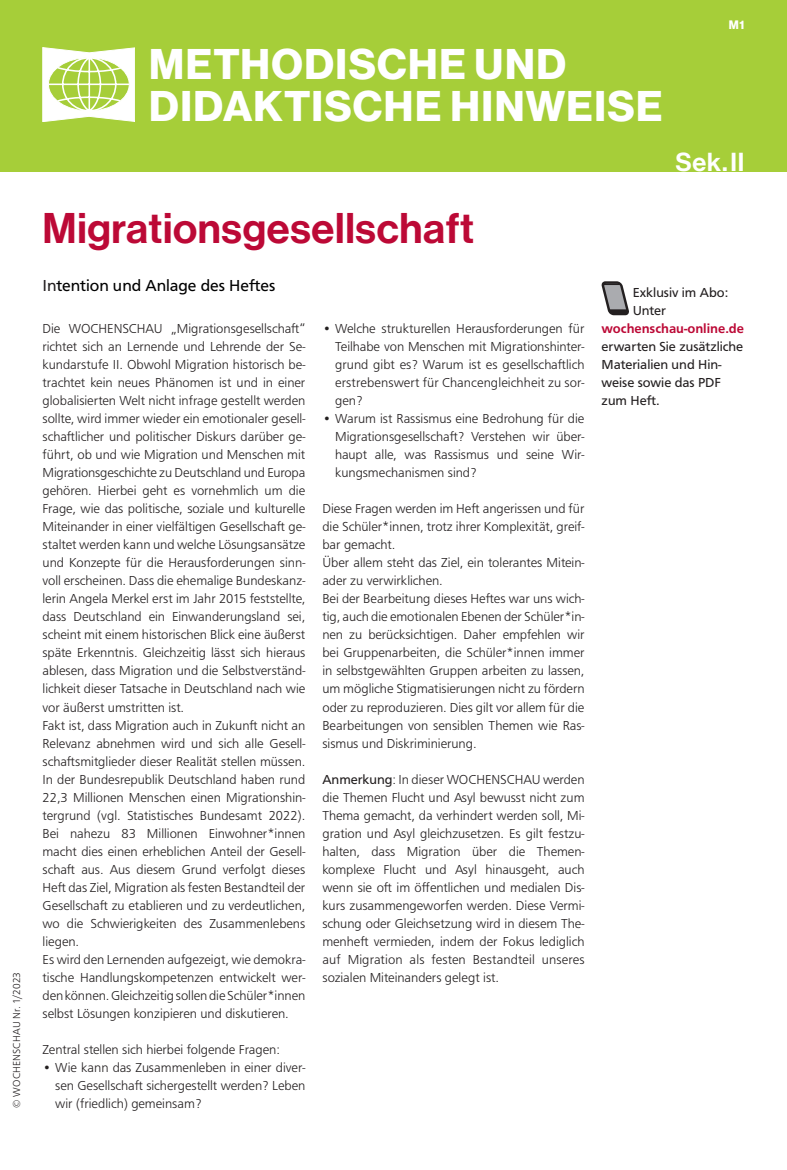
<style>
.page{position:relative;width:787px;height:1170px;background:#fff}
.page>*{position:absolute;margin:0;border:0;box-sizing:border-box;transform-origin:0 0}
.Methodische_und_did{font:42px "N Haas Grotesk DS Std 75 Bd";letter-spacing:.035em;color:#fff}
.Head_1{font:42px "N Haas Grotesk DS Std 65 Md";letter-spacing:.015em;color:#bc0936}
.Head_3{font:25.5px "N Haas Grotesk DS Std 65 Md";color:#fff}
.Head_2_1-zeilig{font:16.5px "Front Page Pro";color:#000001}
.FT{font:300 13.5px/18px "Front Page Pro";color:#231f20;text-align:justify}
.Marginalie{font:13.5px/18px "Front Page Pro";color:#231f20}
.Marginalie-2{font:500 13.5px "Front Page Pro";color:#bc0936}
.Kolumnenziffern{font:12px "N Haas Grotesk DS Std 75 Bd";color:#fff}
.Bundsteg{font:300 10.5px "Front Page Pro";letter-spacing:.015em;color:#231f20}
.s1{color:#231f20}
.s2{font-weight:400}
</style>
<div class="page">
<div style="left:0;top:0;width:787px;height:171px;background:#a6ce39"></div>
<svg style="left:43px;top:47px;width:92px;height:75px"></svg>
<svg style="left:601px;top:281px;width:28px;height:35px"></svg>
<svg style="left:609px;top:309px;width:18px;height:4px"></svg>
<p class="Bundsteg" style="left:9px;top:1107px;width:137px;rotate:-90deg">© WOCHENSCHAU Nr. 1/2023</p>
<p class="Methodische_und_did" style="left:149px;top:40px;width:418px">METHODISCHE UND</p>
<p class="Methodische_und_did" style="left:149px;top:82px;width:515px">DIDAKTISCHE HINWEISE</p>
<p class="Kolumnenziffern" style="left:729px;top:18px;width:17px">M1</p>
<p class="Head_3" style="left:675px;top:147px;width:70px">Sek. II</p>
<p class="Head_1" style="left:43px;top:204px;width:433px">Migrationsgesellschaft</p>
<p class="Head_2_1-zeilig" style="left:43px;top:273px;width:234px"><span class="s1">In</span>tention und Anlage des Heftes</p>
<p class="FT" style="left:43px;top:319px;width:264px">Die WOCHENSCHAU „Migrationsgesellschaft“ richtet sich an Lernende und Lehrende der Se&shy;kundarstufe II. Obwohl Migration historisch be&shy;trachtet kein neues Phänomen ist und in einer globalisierten Welt nicht infrage gestellt werden sollte, wird immer wieder ein emotionaler gesell&shy;schaftlicher und politischer Diskurs darüber ge&shy;führt, ob und wie Migration und Menschen mit Migrationsgeschichte zu Deutschland und Europa gehören. Hierbei geht es vornehmlich um die Frage, wie das politische, soziale und kulturelle Miteinander in einer vielfältigen Gesellschaft ge&shy;staltet werden kann und welche Lösungsansätze und Konzepte für die Herausforderungen sinn&shy;voll erscheinen. Dass die ehemalige Bundeskanz&shy;lerin Angela Merkel erst im Jahr 2015 feststellte, dass Deutschland ein Einwanderungsland sei, scheint mit einem historischen Blick eine äußerst späte Erkenntnis. Gleichzeitig lässt sich hieraus ablesen, dass Migration und die Selbstverständ&shy;lichkeit dieser Tatsache in Deutschland nach wie vor äußerst umstritten ist.</p>
<p class="FT" style="left:43px;top:715px;width:264px">Fakt ist, dass Migration auch in Zukunft nicht an Relevanz abnehmen wird und sich alle Gesell&shy;schaftsmitglieder dieser Realität stellen müssen.<br>In der Bundesrepublik Deutschland haben rund 22,3 Millionen Menschen einen Migrationshin&shy;tergrund (vgl. Statistisches Bundesamt 2022).<br>Bei nahezu 83 Millionen Einwohner*innen macht dies einen erheblichen Anteil der Gesell&shy;schaft aus. Aus diesem Grund verfolgt dieses Heft das Ziel, Migration als festen Bestandteil der Gesellschaft zu etablieren und zu verdeutlichen, wo die Schwierigkeiten des Zusammenlebens liegen.</p>
<p class="FT" style="left:43px;top:949px;width:264px">Es wird den Lernenden aufgezeigt, wie demokra&shy;tische Handlungskompetenzen entwickelt wer&shy;den können. Gleichzeitig sollen die Schüler*innen selbst Lösungen konzipieren und diskutieren.</p>
<p class="FT" style="left:43px;top:1039px;width:239px">Zentral stellen sich hierbei folgende Fragen:</p>
<p class="FT" style="left:55px;top:1057px;width:251px;text-indent:-13px">• Wie kann das Zusammenleben in einer diver&shy;sen Gesellschaft sichergestellt werden? Leben wir (friedlich) gemeinsam?</p>
<p class="FT" style="left:335px;top:319px;width:251px;text-indent:-13px">• Welche strukturellen Herausforderungen für Teilhabe von Menschen mit Migrationshinter&shy;grund gibt es? Warum ist es gesellschaftlich erstrebenswert für Chancengleichheit zu sor&shy;gen?</p>
<p class="FT" style="left:335px;top:409px;width:251px;text-indent:-13px">• Warum ist Rassismus eine Bedrohung für die Migrationsgesellschaft? Verstehen wir über&shy;haupt alle, was Rassismus und seine Wir&shy;kungsmechanismen sind?</p>
<p class="FT" style="left:322px;top:499px;width:264px">Diese Fragen werden im Heft angerissen und für die Schüler*innen, trotz ihrer Komplexität, greif&shy;bar gemacht.</p>
<p class="FT" style="left:322px;top:553px;width:264px">Über allem steht das Ziel, ein tolerantes Mitein&shy;ader zu verwirklichen.</p>
<p class="FT" style="left:322px;top:589px;width:264px">Bei der Bearbeitung dieses Heftes war uns wich&shy;tig, auch die emotionalen Ebenen der Schüler*in&shy;nen zu berücksichtigen. Daher empfehlen wir bei Gruppenarbeiten, die Schüler*innen immer in selbstgewählten Gruppen arbeiten zu lassen, um mögliche Stigmatisierungen nicht zu fördern oder zu reproduzieren. Dies gilt vor allem für die Bearbeitungen von sensiblen Themen wie Ras&shy;sismus und Diskriminierung.</p>
<p class="FT" style="left:322px;top:769px;width:264px"><span class="s2">Anmerkung</span>: In dieser WOCHENSCHAU werden die Themen Flucht und Asyl bewusst nicht zum Thema gemacht, da verhindert werden soll, Mi&shy;gration und Asyl gleichzusetzen. Es gilt festzu&shy;halten, dass Migration über die Themen&shy;komplexe Flucht und Asyl hinausgeht, auch wenn sie oft im öffentlichen und medialen Dis&shy;kurs zusammengeworfen werden. Diese Vermi&shy;schung oder Gleichsetzung wird in diesem The&shy;menheft vermieden, indem der Fokus lediglich auf Migration als festen Bestandteil unseres sozialen Miteinanders gelegt ist.</p>
<p class="Marginalie" style="left:632px;top:283px;width:97px">Exklusiv im Abo:<br>Unter</p>
<p class="Marginalie-2" style="left:601px;top:319px;width:144px">wochenschau-online.de</p>
<p class="Marginalie" style="left:601px;top:337px;width:143px">erwarten Sie zusätzliche<br>Materialien und Hin&shy;weise sowie das PDF zum Heft.</p>
</div>
